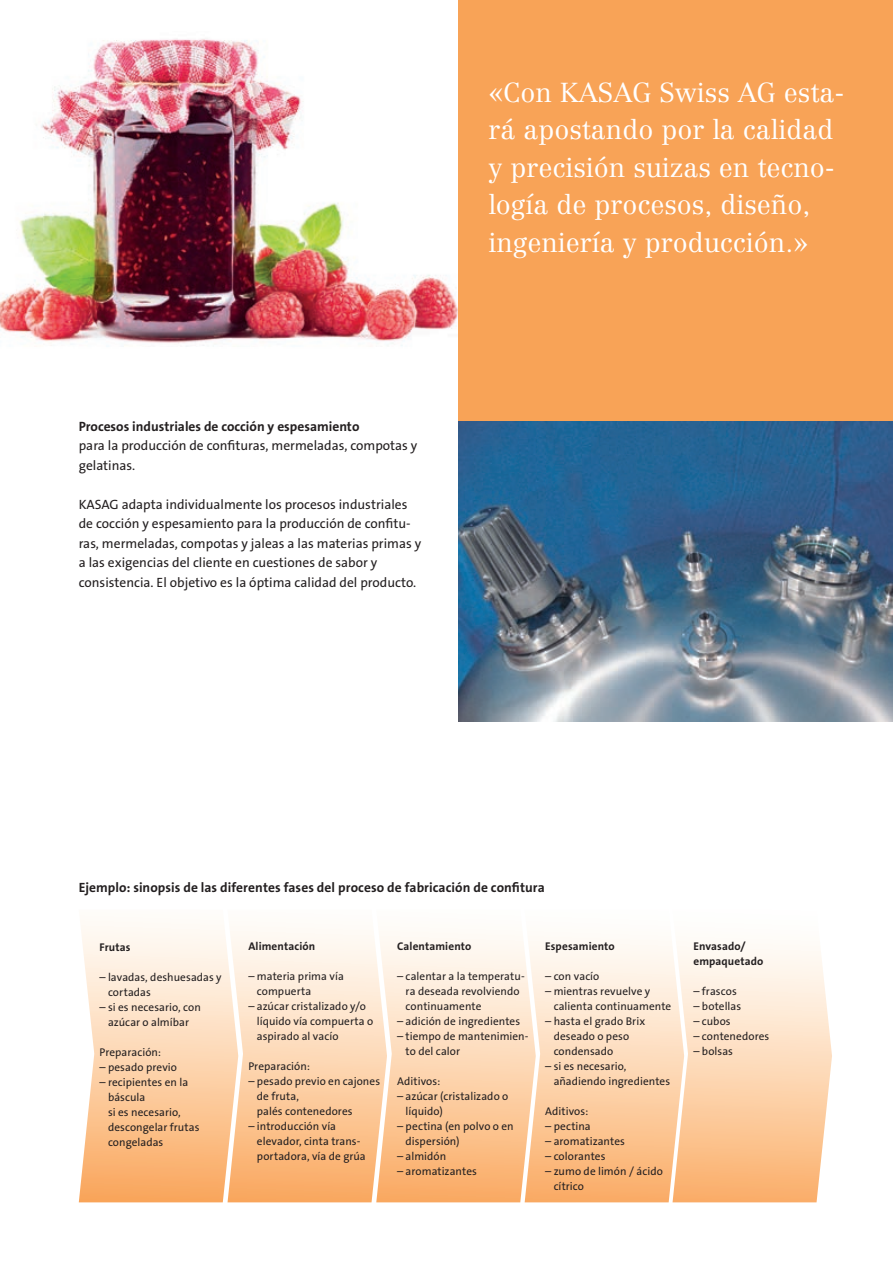
<style>
.page{position:relative;width:893px;height:1263px;background:#fff}
.page>*{position:absolute;margin:0;border:0;box-sizing:border-box;transform-origin:0 0}
.t1{font:300 27px/37.5px "Centennial";color:#fff}
.t2{font:13.5px/19.5px "The Sans B W5 Plain";color:#231f20}
.t3{font:700 13.5px "The Sans B W7";color:#231f20}
.t4{font:11.25px/15px "The Sans B W5 Plain";letter-spacing:.005em;color:#231f20}
.t5{font:700 11.25px/15px "The Sans B W7";letter-spacing:.01em;color:#231f20}
</style>
<div class="page">
<svg style="left:79px;top:925px;width:149px;height:277px;background:#fcd5b1"></svg>
<svg style="left:228px;top:931px;width:148px;height:271px;background:#fcd5b0"></svg>
<svg style="left:376px;top:936px;width:149px;height:266px;background:#fcd6b2"></svg>
<svg style="left:525px;top:941px;width:147px;height:261px;background:#fcd6b3"></svg>
<svg style="left:672px;top:946px;width:160px;height:256px;background:#fcd8b7"></svg>
<img style="left:458px;top:421px;width:435px;height:301px">
<img style="left:0;top:39px;width:458px;height:308px">
<div style="left:458px;top:0;width:435px;height:421px;background:#f8a357"></div>
<p class="t3" style="left:79px;top:418px;width:282px">Procesos industriales de cocción y espesamiento</p>
<p class="t2" style="left:79px;top:436px;width:340px">para la producción de confituras, mermeladas, compotas y gelatinas.</p>
<p class="t2" style="left:79px;top:495px;width:344px">KASAG adapta individualmente los procesos industriales de cocción y espesamiento para la producción de confitu&shy;ras, mermeladas, compotas y jaleas a las materias primas y a las exigencias del cliente en cuestiones de sabor y consistencia. El objetivo es la óptima calidad del producto.</p>
<h1 class="t1" style="left:488px;top:73px;width:358px">«Con KASAG Swiss AG esta&shy;rá apostando por la calidad y precisión suizas en tecno&shy;logía de procesos, diseño, ingeniería y producción.»</h1>
<p class="t3" style="left:79px;top:879px;width:467px">Ejemplo: sinopsis de las diferentes fases del proceso de fabricación de confitura</p>
<p class="t5" style="left:99px;top:939px;width:32px">Frutas</p>
<p class="t4" style="left:108px;top:969px;width:115px;text-indent:-9px">– lavadas, deshuesadas y cortadas</p>
<p class="t4" style="left:99px;top:999px;width:103px;text-align:center">– si es necesario, con azúcar o almíbar</p>
<p class="t4" style="left:99px;top:1044px;width:63px">Preparación:</p>
<p class="t4" style="left:99px;top:1059px;width:79px">– pesado previo</p>
<p class="t4" style="left:108px;top:1074px;width:93px;text-indent:-9px">– recipientes en la báscula<br>si es necesario, descongelar frutas congeladas</p>
<p class="t5" style="left:248px;top:939px;width:68px">Alimentación</p>
<p class="t4" style="left:257px;top:969px;width:88px;text-indent:-9px">– materia prima vía compuerta</p>
<p class="t4" style="left:257px;top:999px;width:118px;text-indent:-9px">– azúcar cristalizado y/o líquido vía compuerta o aspirado al vacío</p>
<p class="t4" style="left:248px;top:1059px;width:63px">Preparación:</p>
<p class="t4" style="left:257px;top:1074px;width:125px;text-indent:-9px">– pesado previo en cajones de fruta,<br>palés contenedores</p>
<p class="t4" style="left:257px;top:1119px;width:110px;text-indent:-9px">– introducción vía elevador, cinta trans&shy;portadora, vía de grúa</p>
<p class="t5" style="left:397px;top:939px;width:76px">Calentamiento</p>
<p class="t4" style="left:406px;top:969px;width:121px;text-indent:-9px">– calentar a la temperatu&shy;ra deseada revolviendo continuamente</p>
<p class="t4" style="left:397px;top:1014px;width:125px">– adición de ingredientes</p>
<p class="t4" style="left:406px;top:1029px;width:124px;text-indent:-9px">– tiempo de mantenimien&shy;to del calor</p>
<p class="t4" style="left:397px;top:1074px;width:45px">Aditivos:</p>
<p class="t4" style="left:406px;top:1089px;width:104px;text-indent:-9px">– azúcar (cristalizado o líquido)</p>
<p class="t4" style="left:406px;top:1119px;width:110px;text-indent:-9px">– pectina (en polvo o en dispersión)</p>
<p class="t4" style="left:397px;top:1149px;width:51px">– almidón</p>
<p class="t4" style="left:397px;top:1164px;width:81px">– aromatizantes</p>
<p class="t5" style="left:545px;top:939px;width:71px">Espesamiento</p>
<p class="t4" style="left:545px;top:969px;width:56px">– con vacío</p>
<p class="t4" style="left:554px;top:984px;width:119px;text-indent:-9px">– mientras revuelve y calienta continuamente</p>
<p class="t4" style="left:554px;top:1014px;width:93px;text-indent:-9px">– hasta el grado Brix deseado o peso condensado</p>
<p class="t4" style="left:554px;top:1059px;width:118px;text-indent:-9px">– si es necesario, añadiendo ingredientes</p>
<p class="t4" style="left:545px;top:1104px;width:45px">Aditivos:</p>
<p class="t4" style="left:545px;top:1119px;width:47px">– pectina</p>
<p class="t4" style="left:545px;top:1134px;width:81px">– aromatizantes</p>
<p class="t4" style="left:545px;top:1149px;width:62px">– colorantes</p>
<p class="t4" style="left:554px;top:1164px;width:111px;text-indent:-9px">– zumo de limón / ácido cítrico</p>
<p class="t5" style="left:693px;top:939px;width:72px">Envasado/ empaquetado</p>
<p class="t4" style="left:693px;top:984px;width:45px">– frascos</p>
<p class="t4" style="left:693px;top:999px;width:49px">– botellas</p>
<p class="t4" style="left:693px;top:1014px;width:39px">– cubos</p>
<p class="t4" style="left:693px;top:1029px;width:77px">– contenedores</p>
<p class="t4" style="left:693px;top:1044px;width:41px">– bolsas</p>
</div>
